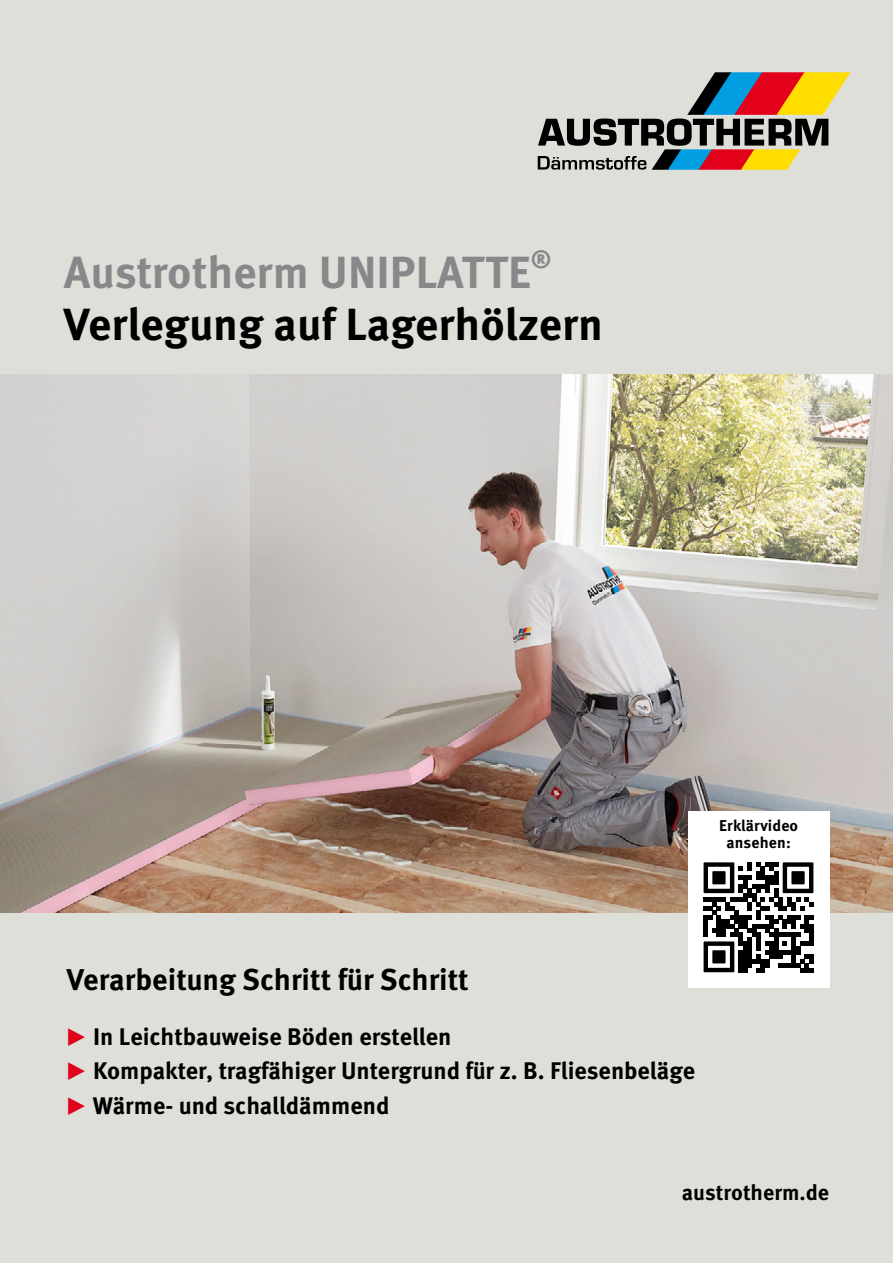
<style>
.page{position:relative;width:893px;height:1263px;background:#dfdfd9}
.page>*{position:absolute;margin:0;border:0;box-sizing:border-box;transform-origin:0 0}
.t1{font:700 45px "Meta Pro";color:#000}
.t2{font:700 45px "Meta Pro";color:#87888a}
.t3{font:700 30px "Meta Pro";color:#000}
.t4{font:700 24px "Meta Pro";color:#000}
.t5{font:700 21.75px "Meta Pro";color:#000}
.t6{font:700 15.75px "Meta Pro";letter-spacing:.01em;color:#000}
.s1{font-family:"Scala Sans Pro";color:#e2001a}
</style>
<div class="page">
<img style="left:0;top:374px;width:893px;height:538px">
<svg style="left:538px;top:72px;width:312px;height:98px"></svg>
<svg style="left:688px;top:811px;width:141px;height:176px;background:#b6b6b6"></svg>
<p class="t2" style="left:64px;top:237px;width:489px">Austrotherm UNIPLATTE<sup>®</sup></p>
<p class="t1" style="left:64px;top:289px;width:541px">Verlegung auf Lagerhölzern</p>
<p class="t6" style="left:719px;top:813px;width:80px">Erklärvideo</p>
<p class="t6" style="left:726px;top:831px;width:66px">ansehen:</p>
<p class="t3" style="left:67px;top:956px;width:403px">Verarbeitung Schritt für Schritt</p>
<p class="t4" style="left:64px;top:1018px;width:389px"><span class="s1">▶</span> In Leichtbauweise Böden erstellen</p>
<p class="t4" style="left:64px;top:1052px;width:633px"><span class="s1">▶</span> Kompakter, tragfähiger Untergrund für z. B. Fliesenbeläge</p>
<p class="t4" style="left:64px;top:1087px;width:327px"><span class="s1">▶</span> Wärme- und schalldämmend</p>
<p class="t5" style="left:682px;top:1175px;width:149px">austrotherm.de</p>
</div>
